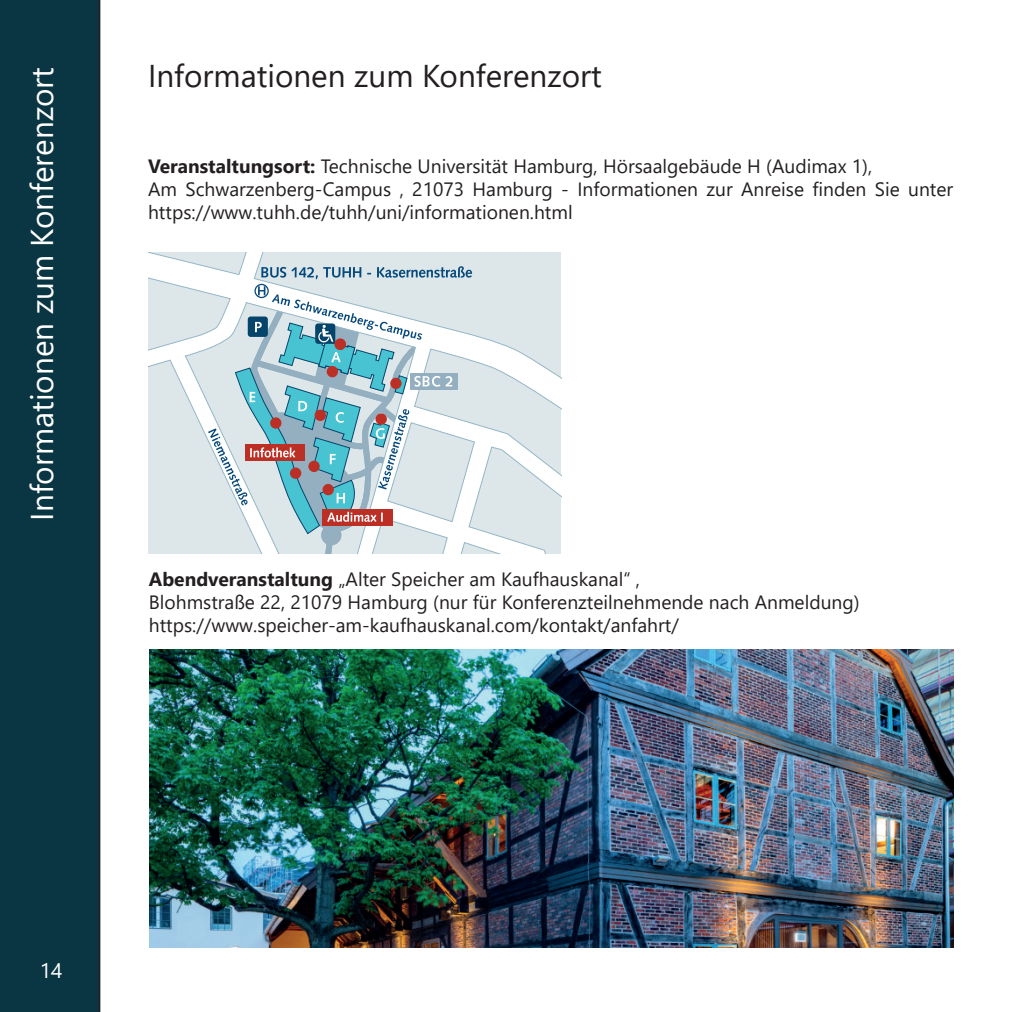
<style>
.page{position:relative;width:1017px;height:1012px;background:#fff}
.page>*{position:absolute;margin:0;border:0;box-sizing:border-box;transform-origin:0 0}
.t1{font:31.5px "Segoe UI";color:#231f20}
.t2{font:31.5px "Segoe UI";color:#fff}
.t3{font:21px "Segoe UI";color:#fff}
.t4{font:19.25px/23.1px "Segoe UI";color:#231f20}
.s1{font-weight:700}
</style>
<div class="page">
<div style="left:0;top:0;width:100px;height:1012px;background:#0a3543"></div>
<svg style="left:149px;top:252px;width:412px;height:302px"></svg>
<div style="left:254px;top:284px;width:15px;height:14px;border:1px solid #06497c;border-radius:50%"></div>
<svg style="left:261px;top:266px;width:211px;height:13px;background:#9db8c9"></svg>
<div style="left:410px;top:373px;width:47px;height:17px;background:#93afc0"></div>
<svg style="left:208px;top:286px;width:244px;height:268px"></svg>
<img style="left:149px;top:650px;width:804px;height:297px">
<h1 class="t2" style="left:12px;top:521px;width:455px;rotate:-90deg">Informationen zum Konferenzort</h1>
<h1 class="t1" style="left:148px;top:47px;width:455px">Informationen zum Konferenzort</h1>
<p class="t4" style="left:148px;top:153px;width:807px"><span class="s1">Veranstaltungsort:</span> Technische Universität Hamburg, Hörsaalgebäude H (Audimax 1),<br>Am Schwarzenberg-Campus , 21073 Hamburg - Informationen zur Anreise finden Sie unter https://www.tuhh.de/tuhh/uni/informationen.html</p>
<p class="t4" style="left:149px;top:566px;width:712px"><span class="s1">Abendveranstaltung</span> „Alter Speicher am Kaufhauskanal“ ,<br>Blohmstraße 22, 21079 Hamburg (nur für Konferenzteilnehmende nach Anmeldung) https://www.speicher-am-kaufhauskanal.com/kontakt/anfahrt/</p>
<p class="t3" style="left:40px;top:950px;width:24px">14</p>
</div>
